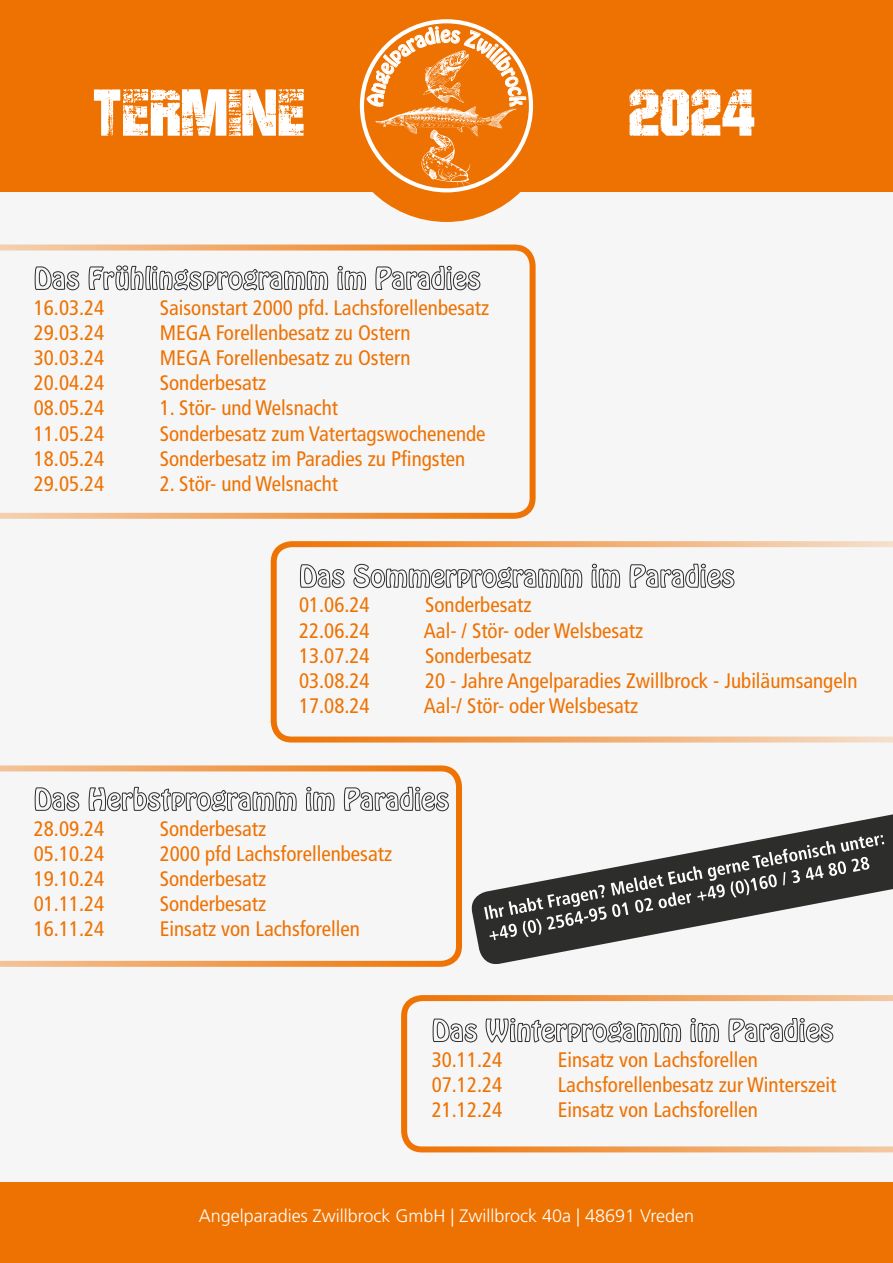
<style>
.page{position:relative;width:893px;height:1263px;background:#fff}
.page>*{position:absolute;margin:0;border:0;box-sizing:border-box;transform-origin:0 0}
.t1{font:90px "BADGRUNGE";color:#fff}
.t2{font:condensed 21px "Frutiger LT Std";color:#ee7202}
.t3{font:300 18px "Frutiger LT Std";color:#fff}
</style>
<div class="page">
<div style="left:0;top:167px;width:893px;height:1024px;background:#f6f6f6"></div>
<div style="left:0;top:0;width:893px;height:191px;background:#ee7202"></div>
<div style="left:0;top:1183px;width:893px;height:80px;background:#ee7202"></div>
<svg style="left:471px;top:814px;width:422px;height:150px"></svg>
<svg style="left:484px;top:835px;width:400px;height:105px"></svg>
<div style="left:340px;top:9px;width:213px;height:213px;background:#ee7202;border-radius:50%"></div>
<div style="left:360px;top:19px;width:173px;height:173px;border:4px solid #fff;border-radius:50%"></div>
<svg style="left:0;top:244px;width:536px;height:275px"></svg>
<svg style="left:271px;top:541px;width:622px;height:201px"></svg>
<svg style="left:401px;top:995px;width:492px;height:157px"></svg>
<svg style="left:0;top:765px;width:462px;height:202px"></svg>
<svg style="left:367px;top:25px;width:159px;height:161px"></svg>
<h1 class="t1" style="left:94px;top:52px;width:214px">Termine</h1>
<h1 class="t1" style="left:630px;top:52px;width:128px">2024</h1>
<p class="t2" style="left:34px;top:295px;width:72px">16.03.24</p>
<p class="t2" style="left:160px;top:295px;width:331px">Saisonstart 2000 pfd. Lachsforellenbesatz</p>
<p class="t2" style="left:34px;top:320px;width:72px">29.03.24</p>
<p class="t2" style="left:160px;top:320px;width:252px">MEGA Forellenbesatz zu Ostern</p>
<p class="t2" style="left:34px;top:345px;width:72px">30.03.24</p>
<p class="t2" style="left:160px;top:345px;width:252px">MEGA Forellenbesatz zu Ostern</p>
<p class="t2" style="left:34px;top:371px;width:72px">20.04.24</p>
<p class="t2" style="left:160px;top:371px;width:108px">Sonderbesatz</p>
<p class="t2" style="left:34px;top:396px;width:72px">08.05.24</p>
<p class="t2" style="left:160px;top:396px;width:180px">1. Stör- und Welsnacht</p>
<p class="t2" style="left:34px;top:421px;width:72px">11.05.24</p>
<p class="t2" style="left:160px;top:421px;width:327px">Sonderbesatz zum Vatertagswochenende</p>
<p class="t2" style="left:34px;top:446px;width:72px">18.05.24</p>
<p class="t2" style="left:160px;top:446px;width:307px">Sonderbesatz im Paradies zu Pfingsten</p>
<p class="t2" style="left:34px;top:471px;width:72px">29.05.24</p>
<p class="t2" style="left:160px;top:471px;width:180px">2. Stör- und Welsnacht</p>
<p class="t2" style="left:299px;top:593px;width:72px">01.06.24</p>
<p class="t2" style="left:425px;top:593px;width:108px">Sonderbesatz</p>
<p class="t2" style="left:299px;top:618px;width:72px">22.06.24</p>
<p class="t2" style="left:424px;top:618px;width:221px">Aal- / Stör- oder Welsbesatz</p>
<p class="t2" style="left:299px;top:643px;width:72px">13.07.24</p>
<p class="t2" style="left:425px;top:643px;width:108px">Sonderbesatz</p>
<p class="t2" style="left:299px;top:668px;width:72px">03.08.24</p>
<p class="t2" style="left:425px;top:668px;width:434px">20 - Jahre Angelparadies Zwillbrock - Jubiläumsangeln</p>
<p class="t2" style="left:299px;top:694px;width:72px">17.08.24</p>
<p class="t2" style="left:424px;top:694px;width:216px">Aal-/ Stör- oder Welsbesatz</p>
<p class="t2" style="left:34px;top:816px;width:72px">28.09.24</p>
<p class="t2" style="left:160px;top:816px;width:108px">Sonderbesatz</p>
<p class="t2" style="left:34px;top:841px;width:72px">05.10.24</p>
<p class="t2" style="left:160px;top:841px;width:234px">2000 pfd Lachsforellenbesatz</p>
<p class="t2" style="left:34px;top:866px;width:72px">19.10.24</p>
<p class="t2" style="left:160px;top:866px;width:108px">Sonderbesatz</p>
<p class="t2" style="left:34px;top:892px;width:72px">01.11.24</p>
<p class="t2" style="left:160px;top:892px;width:108px">Sonderbesatz</p>
<p class="t2" style="left:34px;top:917px;width:72px">16.11.24</p>
<p class="t2" style="left:160px;top:917px;width:202px">Einsatz von Lachsforellen</p>
<p class="t2" style="left:432px;top:1047px;width:72px">30.11.24</p>
<p class="t2" style="left:558px;top:1047px;width:202px">Einsatz von Lachsforellen</p>
<p class="t2" style="left:432px;top:1072px;width:72px">07.12.24</p>
<p class="t2" style="left:558px;top:1072px;width:280px">Lachsforellenbesatz zur Winterszeit</p>
<p class="t2" style="left:432px;top:1097px;width:72px">21.12.24</p>
<p class="t2" style="left:558px;top:1097px;width:202px">Einsatz von Lachsforellen</p>
<p class="t3" style="left:199px;top:1206px;width:497px">Angelparadies Zwillbrock GmbH | Zwillbrock 40a | 48691 Vreden</p>
</div>
